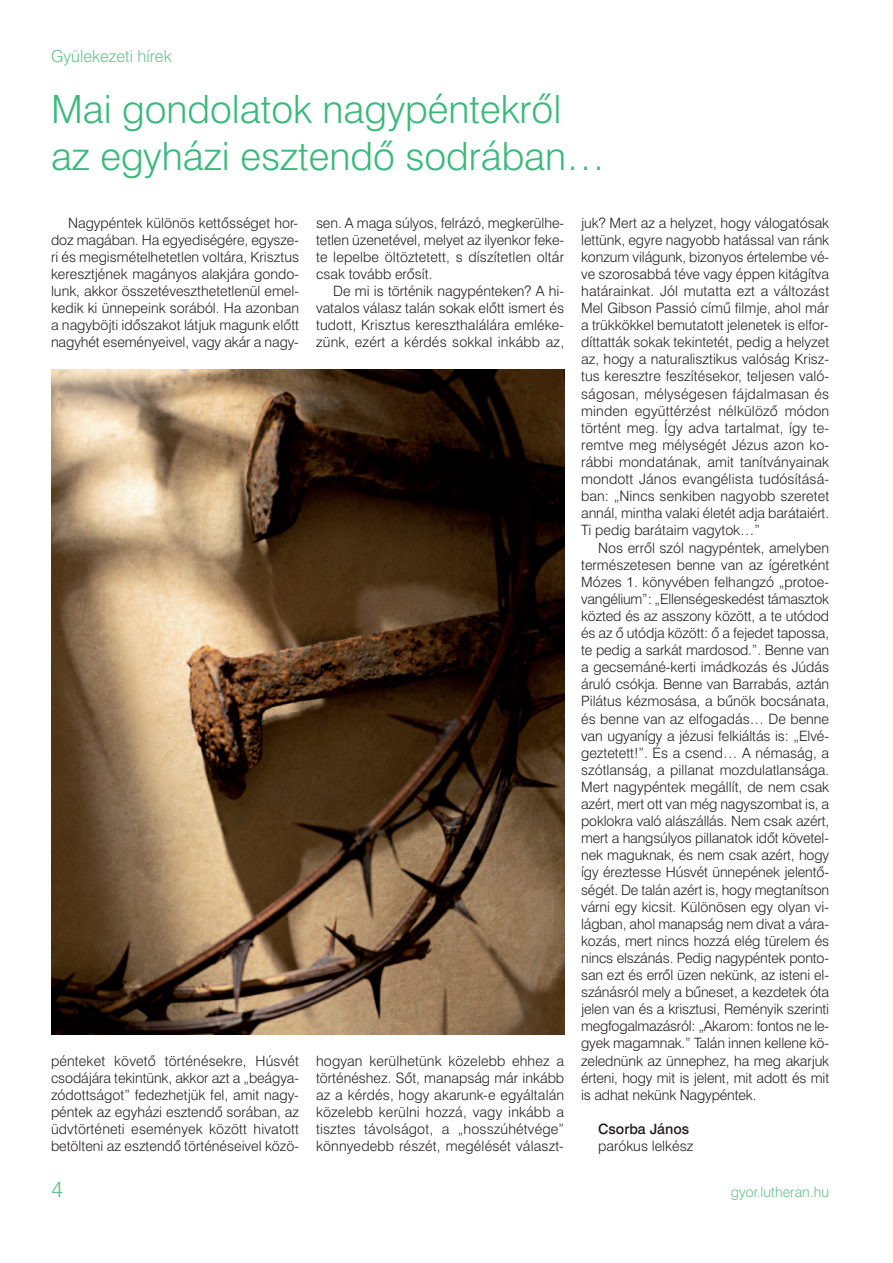
<style>
.page{position:relative;width:893px;height:1263px;background:#fff}
.page>*{position:absolute;margin:0;border:0;box-sizing:border-box;transform-origin:0 0}
.t1{font:39px/46.8px "Swiss 721 Light HU Normal";color:#39b97a}
.t2{font:22.5px "Swiss 721 Light HU Normal";color:#65c18b}
.t3{font:16.5px "Swiss 721 Light HU Normal";color:#65c18b}
.t4{font:14.25px/17.1px "Swiss 721 Light HU Normal";color:#231f20;text-align:justify}
.t5{font:14.25px "Swiss 721 Light HU Normal";color:#65c18b}
.t6{font:14.25px "Swiss 721 Medium HU Normal";color:#231f20}
</style>
<div class="page">
<img style="left:51px;top:370px;width:513px;height:664px">
<p class="t3" style="left:51px;top:46px;width:122px">Gyülekezeti hírek</p>
<h1 class="t1" style="left:51px;top:86px;width:556px">Mai gondolatok nagypéntekrôl az egyházi esztendô sodrában…</h1>
<p class="t4" style="left:51px;top:214px;width:250px;text-indent:17px">Nagypéntek különös kettôsséget hor&shy;doz magában. Ha egyediségére, egysze&shy;ri és megismételhetetlen voltára, Krisztus keresztjének magányos alakjára gondo&shy;lunk, akkor összetéveszthetetlenül emel&shy;kedik ki ünnepeink sorából. Ha azonban a nagyböjti idôszakot látjuk magunk elôtt nagyhét eseményeivel, vagy akár a nagy-</p>
<p class="t4" style="left:581px;top:214px;width:250px">juk? Mert az a helyzet, hogy válogatósak lettünk, egyre nagyobb hatással van ránk konzum világunk, bizonyos értelembe vé&shy;ve szorosabbá téve vagy éppen kitágítva határainkat. Jól mutatta ezt a változást Mel Gibson Passió címû filmje, ahol már a trükkökkel bemutatott jelenetek is elfor&shy;díttatták sokak tekintetét, pedig a helyzet az, hogy a naturalisztikus valóság Krisz&shy;tus keresztre feszítésekor, teljesen való&shy;ságosan, mélységesen fájdalmasan és minden együttérzést nélkülözô módon történt meg. Így adva tartalmat, így te&shy;remtve meg mélységét Jézus azon ko&shy;rábbi mondatának, amit tanítványainak mondott János evangélista tudósításá&shy;ban: „Nincs senkiben nagyobb szeretet annál, mintha valaki életét adja barátaiért.<br>Ti pedig barátaim vagytok…”</p>
<p class="t4" style="left:581px;top:539px;width:250px;text-indent:17px">Nos errôl szól nagypéntek, amelyben természetesen benne van az ígéretként Mózes 1. könyvében felhangzó „protoe&shy;vangélium”: „Ellenségeskedést támasztok közted és az asszony között, a te utódod és az ô utódja között: ô a fejedet tapossa, te pedig a sarkát mardosod.”. Benne van a gecsemáné-kerti imádkozás és Júdás áruló csókja. Benne van Barrabás, aztán Pilátus kézmosása, a bûnök bocsánata, és benne van az elfogadás… De benne van ugyanígy a jézusi felkiáltás is: „Elvé&shy;geztetett!”. És a csend… A némaság, a szótlanság, a pillanat mozdulatlansága.<br>Mert nagypéntek megállít, de nem csak azért, mert ott van még nagyszombat is, a poklokra való alászállás. Nem csak azért, mert a hangsúlyos pillanatok idôt követel&shy;nek maguknak, és nem csak azért, hogy így éreztesse Húsvét ünnepének jelentô&shy;ségét. De talán azért is, hogy megtanítson várni egy kicsit. Különösen egy olyan vi&shy;lágban, ahol manapság nem divat a vára&shy;kozás, mert nincs hozzá elég türelem és nincs elszánás. Pedig nagypéntek ponto&shy;san ezt és errôl üzen nekünk, az isteni el&shy;szánásról mely a bûneset, a kezdetek óta jelen van és a krisztusi, Reményik szerinti megfogalmazásról: „Akarom: fontos ne le&shy;gyek magamnak.” Talán innen kellene kö&shy;zelednünk az ünnephez, ha meg akarjuk érteni, hogy mit is jelent, mit adott és mit is adhat nekünk Nagypéntek.</p>
<p class="t6" style="left:598px;top:1120px;width:93px">Csorba János</p>
<p class="t4" style="left:598px;top:1137px;width:97px">parókus lelkész</p>
<p class="t4" style="left:316px;top:214px;width:250px">sen. A maga súlyos, felrázó, megkerülhe&shy;tetlen üzenetével, melyet az ilyenkor feke&shy;te lepelbe öltöztetett, s díszítetlen oltár csak tovább erôsít.</p>
<p class="t4" style="left:316px;top:282px;width:250px;text-indent:17px">De mi is történik nagypénteken? A hi&shy;vatalos válasz talán sokak elôtt ismert és tudott, Krisztus kereszthalálára emléke&shy;zünk, ezért a kérdés sokkal inkább az,</p>
<p class="t4" style="left:51px;top:1052px;width:250px">pénteket követô történésekre, Húsvét csodájára tekintünk, akkor azt a „beágya&shy;zódottságot” fedezhetjük fel, amit nagy&shy;péntek az egyházi esztendô sorában, az üdvtörténeti események között hivatott betölteni az esztendô történéseivel közö-</p>
<p class="t4" style="left:316px;top:1052px;width:250px">hogyan kerülhetünk közelebb ehhez a történéshez. Sôt, manapság már inkább az a kérdés, hogy akarunk-e egyáltalán közelebb kerülni hozzá, vagy inkább a tisztes távolságot, a „hosszúhétvége” könnyedebb részét, megélését választ-</p>
<h2 class="t2" style="left:51px;top:1176px;width:13px">4</h2>
<p class="t5" style="left:731px;top:1183px;width:100px">gyor.lutheran.hu</p>
</div>
